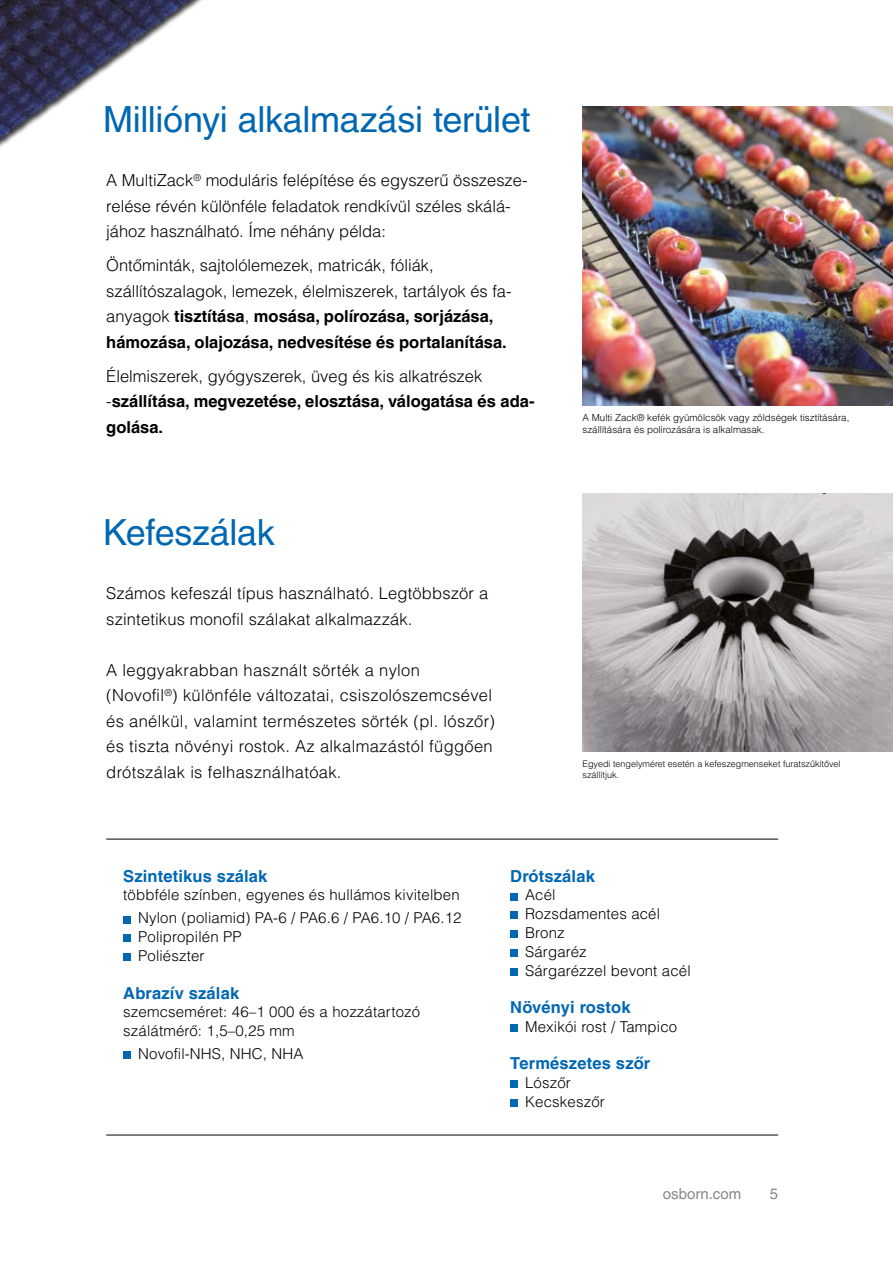
<style>
.page{position:relative;width:893px;height:1263px;background:#fff}
.page>*{position:absolute;margin:0;border:0;box-sizing:border-box;transform-origin:0 0}
.t1{font:36px "Helvetica LT Pro";letter-spacing:-.01em;color:#0067b2}
.t2{font:300 16.5px/25.5px "Helvetica LT Pro";letter-spacing:.01em;color:#000}
.t3{font:700 16.5px/25.5px "Helvetica LT Pro";color:#000}
.t4{font:700 16.5px "Helvetica LT Pro";letter-spacing:.01em;color:#0067b2}
.t5{font:300 15px/18.8px "Helvetica LT Pro";letter-spacing:.01em;color:#000}
.t6{font:15px "Helvetica LT Pro";letter-spacing:.005em;color:#878787}
.t7{font:300 9.75px/11.7px "Helvetica LT Pro";color:#000}
.t8{font:300 9px/10.8px "Helvetica LT Pro";color:#000}
.s1{font-weight:700}
.s2{font-weight:300}
</style>
<div class="page">
<img style="left:0;top:0;width:203px;height:147px">
<img style="left:583px;top:106px;width:310px;height:300px">
<img style="left:583px;top:494px;width:310px;height:258px">
<div style="left:123px;top:916px;width:8px;height:7px;background:#0067b2"></div>
<div style="left:123px;top:934px;width:8px;height:8px;background:#0067b2"></div>
<div style="left:123px;top:953px;width:8px;height:8px;background:#0067b2"></div>
<div style="left:123px;top:1051px;width:8px;height:8px;background:#0067b2"></div>
<div style="left:510px;top:893px;width:8px;height:7px;background:#0067b2"></div>
<div style="left:510px;top:911px;width:8px;height:8px;background:#0067b2"></div>
<div style="left:510px;top:930px;width:8px;height:8px;background:#0067b2"></div>
<div style="left:510px;top:949px;width:8px;height:8px;background:#0067b2"></div>
<div style="left:510px;top:968px;width:8px;height:7px;background:#0067b2"></div>
<div style="left:510px;top:1024px;width:8px;height:8px;background:#0067b2"></div>
<div style="left:510px;top:1080px;width:8px;height:8px;background:#0067b2"></div>
<div style="left:510px;top:1099px;width:8px;height:8px;background:#0067b2"></div>
<hr style="left:106px;top:839px;width:672px;height:1px;background:#000">
<hr style="left:106px;top:1135px;width:672px;height:1px;background:#000">
<h1 class="t1" style="left:103px;top:99px;width:429px">Milliónyi alkalmazási terület</h1>
<p class="t2" style="left:106px;top:168px;width:423px">A MultiZack<sup>®</sup> moduláris felépítése és egyszerű összesze&shy;relése révén különféle feladatok rendkívül széles skálá&shy;jához használható. Íme néhány példa:</p>
<p class="t2" style="left:106px;top:253px;width:407px">Öntőminták, sajtolólemezek, matricák, fóliák, szállítószalagok, lemezek, élelmiszerek, tartályok és fa&shy;anyagok <span class="s1">tisztítása</span>, <span class="s1">mosása, polírozása, sorjázása, hámozása, olajozása, nedvesítése és portalanítása.</span></p>
<p class="t3" style="left:106px;top:363px;width:430px"><span class="s2">Élelmiszerek, gyógyszerek, üveg és kis alkatrészek -</span>szállítása, megvezetése, elosztása, válogatása és ada&shy;golása.</p>
<h1 class="t1" style="left:103px;top:511px;width:173px">Kefeszálak</h1>
<p class="t2" style="left:106px;top:580px;width:383px">Számos kefeszál típus használható. Legtöbbször a szintetikus monofil szálakat alkalmazzák.</p>
<p class="t2" style="left:106px;top:657px;width:390px">A leggyakrabban használt sörték a nylon (Novofil<sup>®</sup>) különféle változatai, csiszolószemcsével és anélkül, valamint természetes sörték (pl. lószőr) és tiszta növényi rostok. Az alkalmazástól függően drótszálak is felhasználhatóak.</p>
<p class="t7" style="left:583px;top:412px;width:268px">A Multi Zack® kefék gyümölcsök vagy zöldségek tisztítására, szállítására és polírozására is alkalmasak.</p>
<p class="t8" style="left:583px;top:758px;width:259px">Egyedi tengelyméret esetén a kefeszegmenseket furatszűkítővel szállítjuk.</p>
<p class="t4" style="left:123px;top:866px;width:146px">Szintetikus szálak</p>
<p class="t5" style="left:123px;top:883px;width:340px;line-height:23px;text-align:right">többféle színben, egyenes és hullámos kivitelben<br>Nylon (poliamid) PA-6 / PA6.6 / PA6.10 / PA6.12</p>
<p class="t5" style="left:138px;top:927px;width:105px">Polipropilén PP<br>Poliészter</p>
<p class="t4" style="left:123px;top:983px;width:117px">Abrazív szálak</p>
<p class="t5" style="left:123px;top:1002px;width:298px">szemcseméret: 46–1 000 és a hozzátartozó szálátmérő: 1,5–0,25 mm</p>
<p class="t5" style="left:138px;top:1044px;width:167px">Novofil-NHS, NHC, NHA</p>
<p class="t4" style="left:510px;top:866px;width:86px">Drótszálak</p>
<p class="t5" style="left:525px;top:886px;width:167px">Acél<br>Rozsdamentes acél<br>Bronz<br>Sárgaréz<br>Sárgarézzel bevont acél</p>
<p class="t4" style="left:510px;top:997px;width:122px">Növényi rostok</p>
<p class="t5" style="left:525px;top:1017px;width:154px">Mexikói rost / Tampico</p>
<p class="t4" style="left:510px;top:1053px;width:142px">Természetes szőr</p>
<p class="t5" style="left:525px;top:1073px;width:81px">Lószőr<br>Kecskeszőr</p>
<p class="t6" style="left:663px;top:1185px;width:80px">osborn.com</p>
<p class="t6" style="left:770px;top:1185px;width:10px">5</p>
</div>
